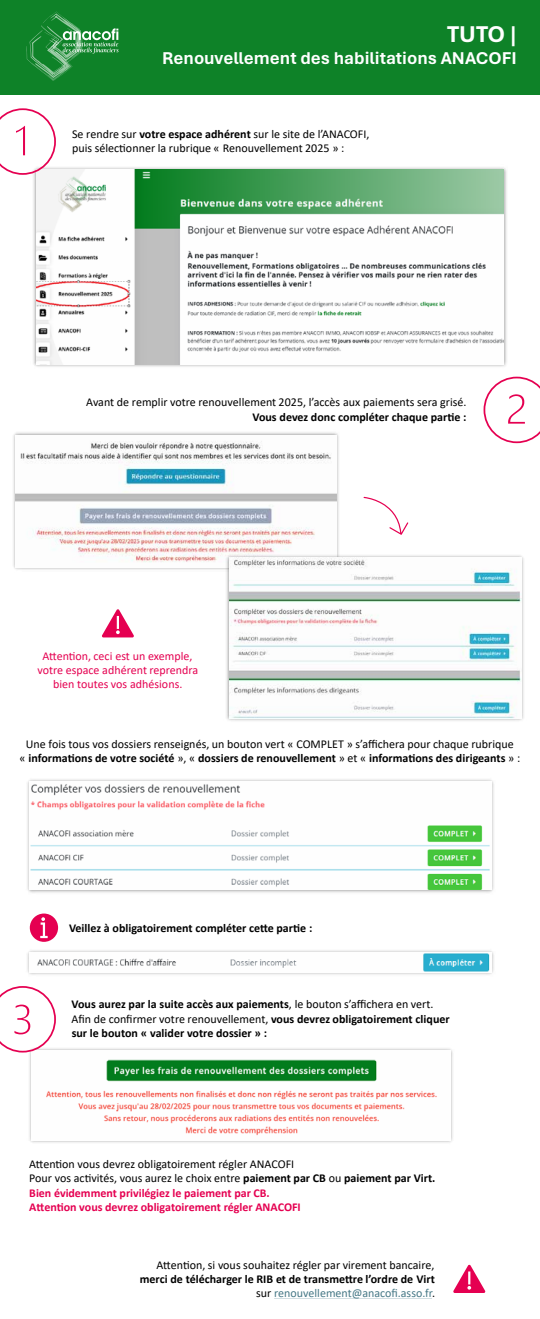
<style>
.page{position:relative;width:540px;height:1319px;background:#fff}
.page>*{position:absolute;margin:0;border:0;box-sizing:border-box;transform-origin:0 0}
.t1{font:700 24px "Aptos";color:#fff}
.t2{font:700 18px "Aptos";color:#fff}
.t3{font:12px/14.4px "Calibri";color:#000}
.t4{font:700 12px/14.4px "Calibri";color:#000}
.t5{font:700 12px/14.4px "Calibri";letter-spacing:-.005em;color:#e50051}
.t6{font:12px/14.4px "Calibri";color:#e50051;text-align:center}
.s1{font-weight:700}
.s2{font-weight:400}
.s3{font-weight:400;color:#000}
.s4{color:#000}
.s5{font-weight:400;color:#467886}
</style>
<div class="page">
<img style="left:33px;top:167px;width:474px;height:200px">
<img style="left:36px;top:169px;width:468px;height:195px">
<svg style="left:0;top:108px;width:56px;height:67px"></svg>
<svg style="left:484px;top:376px;width:56px;height:67px"></svg>
<img style="left:13px;top:432px;width:326px;height:138px">
<img style="left:15px;top:435px;width:322px;height:132px">
<img style="left:224px;top:552px;width:300px;height:169px">
<img style="left:229px;top:557px;width:293px;height:161px">
<svg style="left:364px;top:496px;width:44px;height:39px"></svg>
<svg style="left:102px;top:609px;width:32px;height:28px"></svg>
<img style="left:27px;top:779px;width:467px;height:114px">
<img style="left:30px;top:781px;width:461px;height:108px">
<img style="left:27px;top:950px;width:467px;height:25px">
<img style="left:30px;top:952px;width:461px;height:20px">
<svg style="left:30px;top:913px;width:28px;height:28px"></svg>
<img style="left:26px;top:1048px;width:427px;height:95px">
<img style="left:32px;top:1050px;width:419px;height:90px">
<svg style="left:0;top:986px;width:56px;height:66px"></svg>
<svg style="left:453px;top:1264px;width:33px;height:28px"></svg>
<div style="left:0;top:0;width:540px;height:94px;background:#0e8228"></div>
<svg style="left:26px;top:12px;width:93px;height:69px"></svg>
<h1 class="t1" style="left:447px;top:18px;width:71px">TUTO |</h1>
<h2 class="t2" style="left:162px;top:45px;width:356px">Renouvellement des habilitations ANACOFI</h2>
<p class="t3" style="left:72px;top:126px;width:299px">Se rendre sur <span class="s1">votre espace adhérent</span> sur le site de l’ANACOFI, puis sélectionner la rubrique « Renouvellement 2025 » :</p>
<p class="t3" style="left:86px;top:395px;width:382px">Avant de remplir votre renouvellement 2025, l’accès aux paiements sera grisé.</p>
<p class="t4" style="left:253px;top:409px;width:215px">Vous devez donc compléter chaque partie :</p>
<p class="t6" style="left:37px;top:648px;width:162px">Attention, ceci est un exemple, votre espace adhérent reprendra bien toutes vos adhésions.</p>
<p class="t3" style="left:19px;top:736px;width:502px;text-align:center">Une fois tous vos dossiers renseignés, un bouton vert « COMPLET » s’affichera pour chaque rubrique<br>« <span class="s1">informations de votre société</span> », « <span class="s1">dossiers de renouvellement</span> » et « <span class="s1">informations des dirigeants</span> » :</p>
<p class="t4" style="left:69px;top:920px;width:245px">Veillez à obligatoirement compléter cette partie :</p>
<p class="t4" style="left:72px;top:996px;width:380px">Vous aurez par la suite accès aux paiements<span class="s2">, le bouton s’affichera en vert.<br>Afin de confirmer votre renouvellement,</span> vous devrez obligatoirement cliquer sur le bouton « valider votre dossier » :</p>
<p class="t5" style="left:29px;top:1156px;width:408px"><span class="s3">Attention vous devrez obligatoirement régler ANACOFI<br>Pour vos activités, vous aurez le choix entre</span> <span class="s4">paiement par CB</span> <span class="s3">ou</span> <span class="s4">paiement par Virt.<br></span>Bien évidemment privilégiez le paiement par CB.<br>Attention vous devrez obligatoirement régler ANACOFI</p>
<p class="t3" style="left:157px;top:1256px;width:279px">Attention, si vous souhaitez régler par virement bancaire,</p>
<p class="t4" style="left:140px;top:1271px;width:297px;text-align:right">merci de télécharger le RIB et de transmettre l’ordre de Virt <span class="s2">sur</span> <span class="s5">renouvellement@anacofi.asso.fr</span><span class="s2">.</span></p>
</div>
